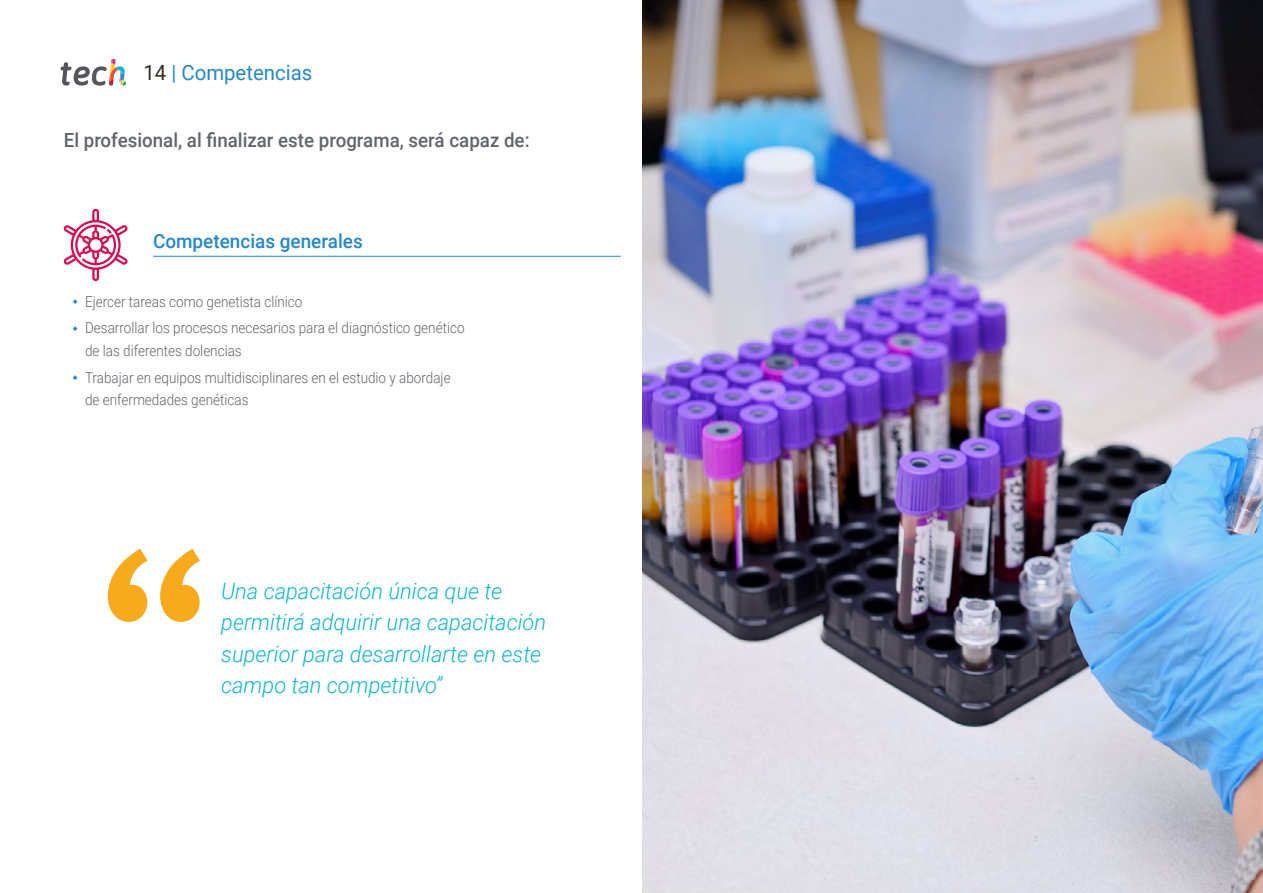
<style>
.page{position:relative;width:1263px;height:893px;background:#fff}
.page>*{position:absolute;margin:0;border:0;box-sizing:border-box;transform-origin:0 0}
.t1{font:italic 300 22.5px/31.5px "Roboto";color:#0fb6cf}
.t2{font:21px "Roboto";color:#2488c9}
.t3{font:500 19.5px "Roboto";color:#61646a;scale:.96 1}
.t4{font:500 19.5px "Roboto";color:#2488c9}
.t5{font:300 15px/26.7px "Roboto";color:#61646a;scale:.9 1}
.s1{color:#312e20}
</style>
<div class="page">
<svg style="left:61px;top:59px;width:65px;height:27px"></svg>
<img style="left:642px;top:0;width:621px;height:893px">
<svg style="left:108px;top:549px;width:92px;height:73px"></svg>
<svg style="left:63px;top:209px;width:65px;height:72px"></svg>
<hr style="left:153px;top:256px;width:468px;height:1px;background:#2488c9">
<h2 class="t2" style="left:144px;top:57px;width:170px"><span class="s1">14</span> | Competencias</h2>
<h3 class="t3" style="left:64px;top:126px;width:487px">El profesional, al finalizar este programa, será capaz de:</h3>
<h3 class="t4" style="left:153px;top:227px;width:211px">Competencias generales</h3>
<p class="t5" style="left:85px;top:287px;width:423px">Ejercer tareas como genetista clínico<br>Desarrollar los procesos necesarios para el diagnóstico genético</p>
<p class="t5" style="left:85px;top:337px;width:408px">de las diferentes dolencias<br>Trabajar en equipos multidisciplinares en el estudio y abordaje</p>
<p class="t5" style="left:85px;top:386px;width:183px">de enfermedades genéticas</p>
<h1 class="t1" style="left:221px;top:574px;width:327px">Una capacitación única que te permitirá adquirir una capacitación superior para desarrollarte en este campo tan competitivo”</h1>
</div>
